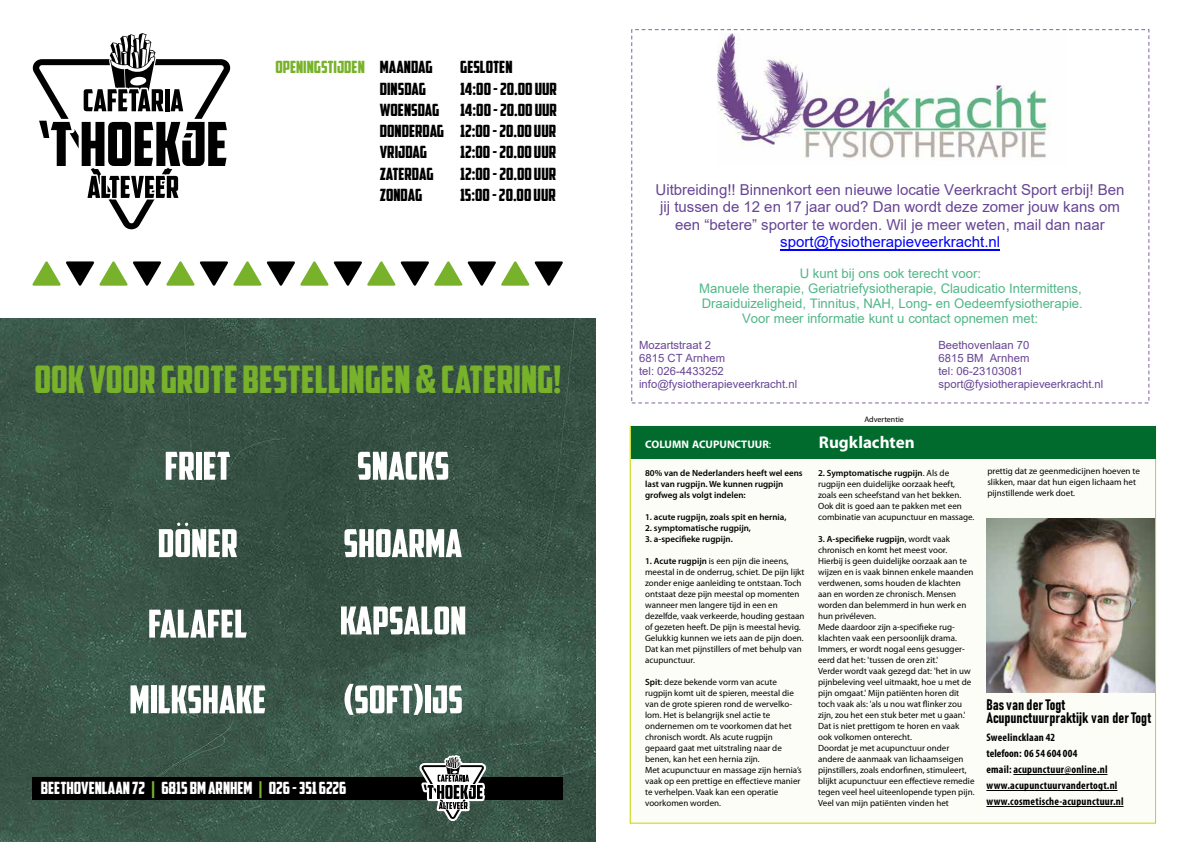
<style>
.page{position:relative;width:1191px;height:842px;background:#fff}
.page>*{position:absolute;margin:0;border:0;box-sizing:border-box;transform-origin:0 0}
.t1{font:38.2px "American Captain";color:#78b22b}
.t2{font:17px/21.2px "American Captain";color:#000;text-align:justify}
.t3{font:17px "American Captain";color:#fff}
.t4{font:17px "American Captain";color:#78b22b}
.t5{font:700 17px "Myriad Pro";color:#fff}
.t6{font:15px/17.3px "Arial";color:#674595;text-align:center}
.t7{font:15px/13px "Bahnschrift";color:#000}
.t8{font:15px "Arial";color:#00f}
.t9{font:13.1px/15.1px "Arial";color:#52b689;text-align:center}
.t10{font:11.3px "Arial";letter-spacing:.005em;color:#674595}
.t11{font:700 condensed 11px/16px "Myriad Pro";letter-spacing:.02em;color:#000}
.t12{font:700 11px "Myriad Pro";color:#fff}
.t13{font:9px/11px "Myriad Pro";color:#000}
.t14{font:600 9px/11px "Myriad Pro";color:#000}
.t15{font:8px "Myriad Pro";color:#000}
.s1{color:#000}
.s2{color:#78b22b}
.s3{font-weight:400}
.s4{font-weight:600}
</style>
<div class="page">
<div style="left:630px;top:426px;width:525px;height:397px;background:#fdfdf8"></div>
<img style="left:986px;top:518px;width:168px;height:174px">
<hr style="left:1013px;top:774px;width:94px;height:1px;background:#000">
<hr style="left:986px;top:790px;width:131px;height:1px;background:#000">
<hr style="left:986px;top:806px;width:137px;height:1px;background:#000">
<div style="left:631px;top:426px;width:524px;height:33px;background:#006b2d"></div>
<img style="left:717px;top:33px;width:334px;height:127px">
<hr style="left:780px;top:249px;width:220px;height:1px;background:#00f">
<img style="left:0;top:318px;width:595px;height:524px">
<svg style="left:33px;top:33px;width:197px;height:196px"></svg>
<svg style="left:468px;top:261px;width:95px;height:25px"></svg>
<svg style="left:401px;top:261px;width:61px;height:25px"></svg>
<svg style="left:334px;top:261px;width:61px;height:25px"></svg>
<svg style="left:267px;top:261px;width:61px;height:25px"></svg>
<svg style="left:32px;top:261px;width:229px;height:25px"></svg>
<div style="left:33px;top:776px;width:530px;height:23px;background:#000"></div>
<svg style="left:419px;top:755px;width:67px;height:66px"></svg>
<svg style="left:166px;top:452px;width:28px;height:28px"></svg>
<div style="left:196px;top:452px;width:6px;height:28px;background:#fff"></div>
<svg style="left:204px;top:452px;width:26px;height:28px"></svg>
<svg style="left:358px;top:452px;width:90px;height:28px"></svg>
<svg style="left:344px;top:529px;width:118px;height:28px"></svg>
<svg style="left:341px;top:606px;width:124px;height:28px"></svg>
<svg style="left:149px;top:610px;width:98px;height:28px"></svg>
<svg style="left:130px;top:685px;width:18px;height:28px"></svg>
<div style="left:151px;top:685px;width:5px;height:28px;background:#fff"></div>
<svg style="left:159px;top:685px;width:106px;height:28px"></svg>
<svg style="left:344px;top:684px;width:79px;height:31px"></svg>
<div style="left:425px;top:685px;width:5px;height:28px;background:#fff"></div>
<svg style="left:433px;top:685px;width:29px;height:28px"></svg>
<svg style="left:159px;top:523px;width:78px;height:34px"></svg>
<h2 class="t4" style="left:275px;top:57px;width:159px">OPENINGSTIJDEN <span class="s1">MAANDAG</span></h2>
<h2 class="t2" style="left:460px;top:57px;width:54px">GESLOTEN</h2>
<h2 class="t2" style="left:380px;top:78px;width:48px">DINSDAG</h2>
<h2 class="t2" style="left:380px;top:78px;width:179px;text-indent:80px">14:00 - 20.OO UUR WOENSDAG 14:00 - 20.OO UUR DONDERDAG 12:00 - 20.OO UUR VRIJDAG</h2>
<h2 class="t2" style="left:460px;top:142px;width:97px">12:00 - 20.OO UUR</h2>
<h2 class="t2" style="left:380px;top:163px;width:55px">ZATERDAG</h2>
<h2 class="t2" style="left:460px;top:163px;width:97px">12:00 - 20.OO UUR</h2>
<h2 class="t2" style="left:380px;top:184px;width:44px">ZONDAG</h2>
<h2 class="t2" style="left:460px;top:184px;width:97px">15:00 - 20.OO UUR</h2>
<h1 class="t1" style="left:34px;top:356px;width:528px">OOK VOOR GROTE BESTELLINGEN &amp; CATERING!</h1>
<h2 class="t3" style="left:41px;top:778px;width:307px">BEETHOVENLAAN 72 <span class="s2">|</span> 6815 BM ARNHEM <span class="s2">|</span> 026 - 351 6226</h2>
<h3 class="t6" style="left:655px;top:181px;width:470px">Uitbreiding!! Binnenkort een nieuwe locatie Veerkracht Sport erbij! Ben jij tussen de 12 en 17 jaar oud? Dan wordt deze zomer jouw kans om een “betere” sporter te worden. Wil je meer weten, mail dan naar</h3>
<h3 class="t8" style="left:780px;top:231px;width:221px">sport@fysiotherapieveerkracht.nl</h3>
<h3 class="t9" style="left:699px;top:265px;width:385px">U kunt bij ons ook terecht voor:<br>Manuele therapie, Geriatriefysiotherapie, Claudicatio Intermittens, Draaiduizeligheid, Tinnitus, NAH, Long- en Oedeemfysiotherapie.<br>Voor meer informatie kunt u contact opnemen met:</h3>
<p class="t10" style="left:639px;top:337px;width:73px">Mozartstraat 2</p>
<p class="t10" style="left:938px;top:337px;width:92px">Beethovenlaan 70</p>
<p class="t10" style="left:639px;top:351px;width:88px">6815 CT Arnhem</p>
<p class="t10" style="left:938px;top:351px;width:93px">6815 BM Arnhem</p>
<p class="t10" style="left:639px;top:364px;width:86px">tel: 026-4433252</p>
<p class="t10" style="left:938px;top:364px;width:86px">tel: 06-23103081</p>
<p class="t10" style="left:639px;top:376px;width:160px">info@fysiotherapieveerkracht.nl</p>
<p class="t10" style="left:938px;top:376px;width:166px">sport@fysiotherapieveerkracht.nl</p>
<p class="t15" style="left:864px;top:414px;width:41px">Advertentie</p>
<p class="t12" style="left:645px;top:437px;width:127px">COLUMN ACUPUNCTUUR<span class="s3">:</span></p>
<h2 class="t5" style="left:819px;top:431px;width:97px">Rugklachten</h2>
<p class="t13" style="left:818px;top:468px;width:158px"><span class="s4">2. Symptomatische rugpijn</span>. Als de rugpijn een duidelijke oorzaak heeft, zoals een scheefstand van het bekken.<br>Ook dit is goed aan te pakken met een combinatie van acupunctuur en massage.</p>
<p class="t13" style="left:818px;top:533px;width:158px"><span class="s4">3. A-specifieke rugpijn</span>, wordt vaak chronisch en komt het meest voor.<br>Hierbij is geen duidelijke oorzaak aan te wijzen en is vaak binnen enkele maanden verdwenen, soms houden de klachten aan en worden ze chronisch. Mensen worden dan belemmerd in hun werk en hun privéleven.<br>Mede daardoor zijn a-specifieke rug&shy;klachten vaak een persoonlijk drama.<br>Immers, er wordt nogal eens gesugger&shy;eerd dat het: 'tussen de oren zit.'<br>Verder wordt vaak gezegd dat: 'het in uw pijnbeleving veel uitmaakt, hoe u met de pijn omgaat.' Mijn patiënten horen dit toch vaak als: 'als u nou wat flinker zou zijn, zou het een stuk beter met u gaan.' Dat is niet prettigom te horen en vaak ook volkomen onterecht.<br>Doordat je met acupunctuur onder andere de aanmaak van lichaamseigen pijnstillers, zoals endorfinen, stimuleert, blijkt acupunctuur een effectieve remedie tegen veel heel uiteenlopende typen pijn.<br>Veel van mijn patiënten vinden het</p>
<p class="t14" style="left:645px;top:467px;width:159px">80% van de Nederlanders heeft wel eens last van rugpijn. We kunnen rugpijn grofweg als volgt indelen:</p>
<p class="t14" style="left:645px;top:511px;width:143px">1. acute rugpijn, zoals spit en hernia,</p>
<p class="t14" style="left:645px;top:522px;width:107px">2. symptomatische rugpijn,</p>
<p class="t14" style="left:645px;top:533px;width:89px">3. a-specifieke rugpijn.</p>
<p class="t13" style="left:645px;top:555px;width:161px"><span class="s4">1. Acute rugpijn</span> is een pijn die ineens, meestal in de onderrug, schiet. De pijn lijkt zonder enige aanleiding te ontstaan. Toch ontstaat deze pijn meestal op momenten wanneer men langere tijd in een en dezelfde, vaak verkeerde, houding gestaan of gezeten heeft. De pijn is meestal hevig.<br>Gelukkig kunnen we iets aan de pijn doen.<br>Dat kan met pijnstillers of met behulp van acupunctuur.</p>
<p class="t13" style="left:645px;top:676px;width:158px"><span class="s4">Spit</span>: deze bekende vorm van acute rugpijn komt uit de spieren, meestal die van de grote spieren rond de wervelko&shy;lom. Het is belangrijk snel actie te ondernemen om te voorkomen dat het chronisch wordt. Als acute rugpijn gepaard gaat met uitstraling naar de benen, kan het een hernia zijn.<br>Met acupunctuur en massage zijn hernia’s vaak op een prettige en effectieve manier te verhelpen. Vaak kan een operatie voorkomen worden.</p>
<p class="t13" style="left:987px;top:466px;width:154px">prettig dat ze geenmedicijnen hoeven te slikken, maar dat hun eigen lichaam het pijnstillende werk doet.</p>
<h3 class="t7" style="left:986px;top:697px;width:166px">Bas van der Togt<br>Acupunctuurpraktijk van der Togt</h3>
<p class="t11" style="left:986px;top:729px;width:139px">Sweelincklaan 42<br>telefoon: 06 54 604 004<br>email: acupunctuur@online.nl www.acupunctuurvandertogt.nl www.cosmetische-acupunctuur.nl</p>
</div>
